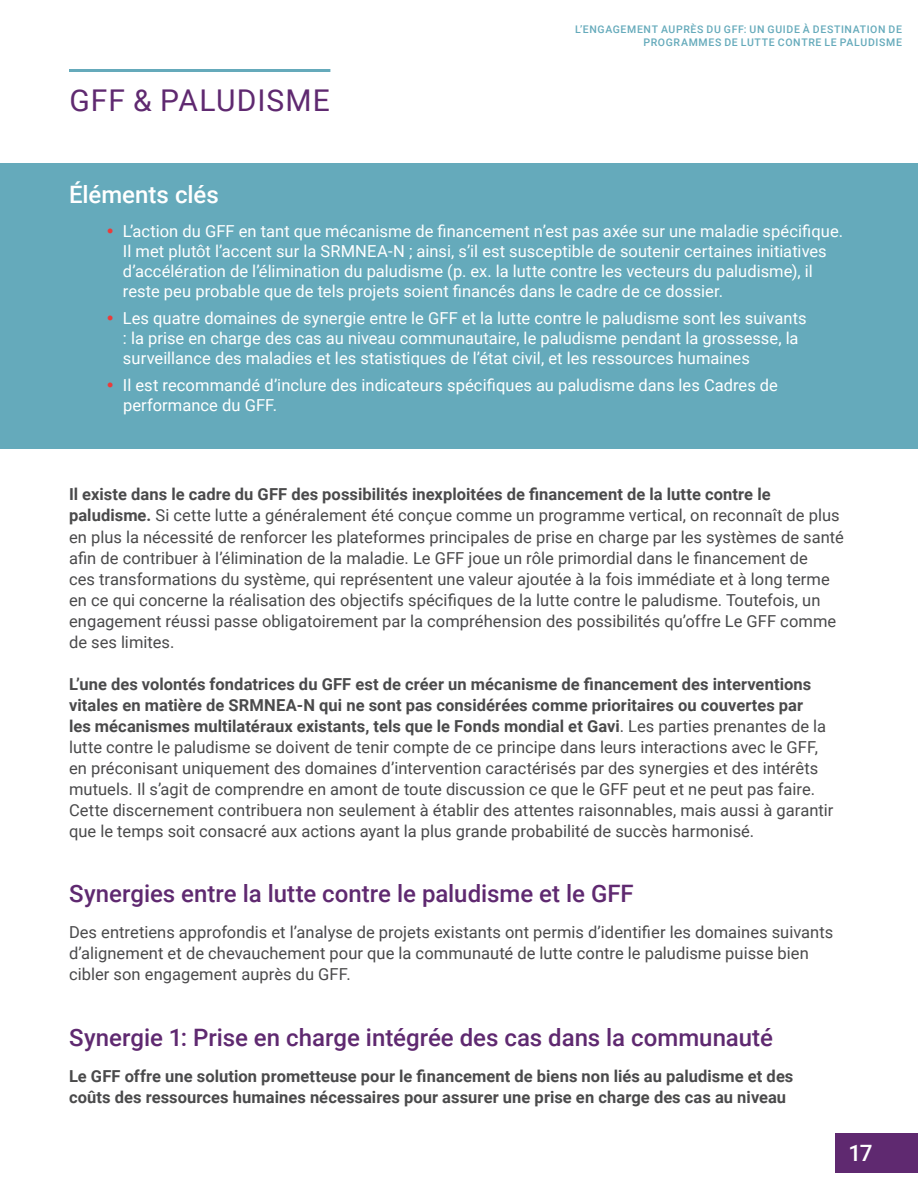
<style>
.page{position:relative;width:918px;height:1188px;background:#fff}
.page>*{position:absolute;margin:0;border:0;box-sizing:border-box;transform-origin:0 0}
.t1{font:30px "Roboto";letter-spacing:.035em;color:#5f2970}
.t2{font:500 24px "Roboto";color:#5f2970}
.t3{font:500 24px "Roboto";color:#fff}
.t4{font:500 22.5px "Roboto";color:#fff}
.t5{font:16.5px/21px "Roboto";color:#4a4a4b}
.t6{font:16.5px/19.8px "Roboto";color:#fff}
.t7{font:700 16.5px/21px "Roboto";letter-spacing:.005em;color:#4a4a4b}
.t8{font:500 10.5px/12.6px "Roboto";letter-spacing:.06em;color:#65aabb;text-align:right}
.s1{font-weight:700}
</style>
<div class="page">
<div style="left:835px;top:1133px;width:83px;height:39px;background:#5f2970"></div>
<hr style="left:69px;top:69px;width:261px;height:3px;background:#65aabb">
<div style="left:0;top:164px;width:918px;height:285px;background:#65aabb"></div>
<h1 class="t1" style="left:70px;top:79px;width:262px">GFF &amp; PALUDISME</h1>
<p class="t8" style="left:575px;top:23px;width:328px">L’ENGAGEMENT AUPRÈS DU GFF: UN GUIDE À DESTINATION DE<br>PROGRAMMES DE LUTTE CONTRE LE PALUDISME</p>
<h2 class="t3" style="left:69px;top:177px;width:151px">Éléments clés</h2>
<p class="t6" style="left:123px;top:221px;width:722px">L’action du GFF en tant que mécanisme de financement n’est pas axée sur une maladie spécifique.<br>Il met plutôt l’accent sur la SRMNEA-N ; ainsi, s’il est susceptible de soutenir certaines initiatives d’accélération de l’élimination du paludisme (p. ex. la lutte contre les vecteurs du paludisme), il reste peu probable que de tels projets soient financés dans le cadre de ce dossier.</p>
<p class="t6" style="left:123px;top:308px;width:685px">Les quatre domaines de synergie entre le GFF et la lutte contre le paludisme sont les suivants : la prise en charge des cas au niveau communautaire, le paludisme pendant la grossesse, la surveillance des maladies et les statistiques de l’état civil, et les ressources humaines</p>
<p class="t6" style="left:123px;top:375px;width:657px">Il est recommandé d’inclure des indicateurs spécifiques au paludisme dans les Cadres de performance du GFF.</p>
<p class="t5" style="left:69px;top:484px;width:776px"><span class="s1">Il existe dans le cadre du GFF des possibilités inexploitées de financement de la lutte contre le paludisme.</span> Si cette lutte a généralement été conçue comme un programme vertical, on reconnaît de plus en plus la nécessité de renforcer les plateformes principales de prise en charge par les systèmes de santé afin de contribuer à l’élimination de la maladie. Le GFF joue un rôle primordial dans le financement de<br>ces transformations du système, qui représentent une valeur ajoutée à la fois immédiate et à long terme en ce qui concerne la réalisation des objectifs spécifiques de la lutte contre le paludisme. Toutefois, un engagement réussi passe obligatoirement par la compréhension des possibilités qu’offre Le GFF comme de ses limites.</p>
<p class="t5" style="left:69px;top:673px;width:766px"><span class="s1">L’une des volontés fondatrices du GFF est de créer un mécanisme de financement des interventions vitales en matière de SRMNEA-N qui ne sont pas considérées comme prioritaires ou couvertes par<br>les mécanismes multilatéraux existants, tels que le Fonds mondial et Gavi</span>. Les parties prenantes de la lutte contre le paludisme se doivent de tenir compte de ce principe dans leurs interactions avec le GFF, en préconisant uniquement des domaines d’intervention caractérisés par des synergies et des intérêts mutuels. Il s’agit de comprendre en amont de toute discussion ce que le GFF peut et ne peut pas faire.<br>Cette discernement contribuera non seulement à établir des attentes raisonnables, mais aussi à garantir que le temps soit consacré aux actions ayant la plus grande probabilité de succès harmonisé.</p>
<h2 class="t2" style="left:69px;top:877px;width:566px">Synergies entre la lutte contre le paludisme et le GFF</h2>
<p class="t5" style="left:69px;top:921px;width:766px">Des entretiens approfondis et l’analyse de projets existants ont permis d’identifier les domaines suivants d’alignement et de chevauchement pour que la communauté de lutte contre le paludisme puisse bien cibler son engagement auprès du GFF.</p>
<h2 class="t2" style="left:69px;top:1021px;width:705px">Synergie 1: Prise en charge intégrée des cas dans la communauté</h2>
<p class="t7" style="left:69px;top:1065px;width:726px">Le GFF offre une solution prometteuse pour le financement de biens non liés au paludisme et des coûts des ressources humaines nécessaires pour assurer une prise en charge des cas au niveau</p>
<h3 class="t4" style="left:848px;top:1138px;width:26px">17</h3>
</div>
